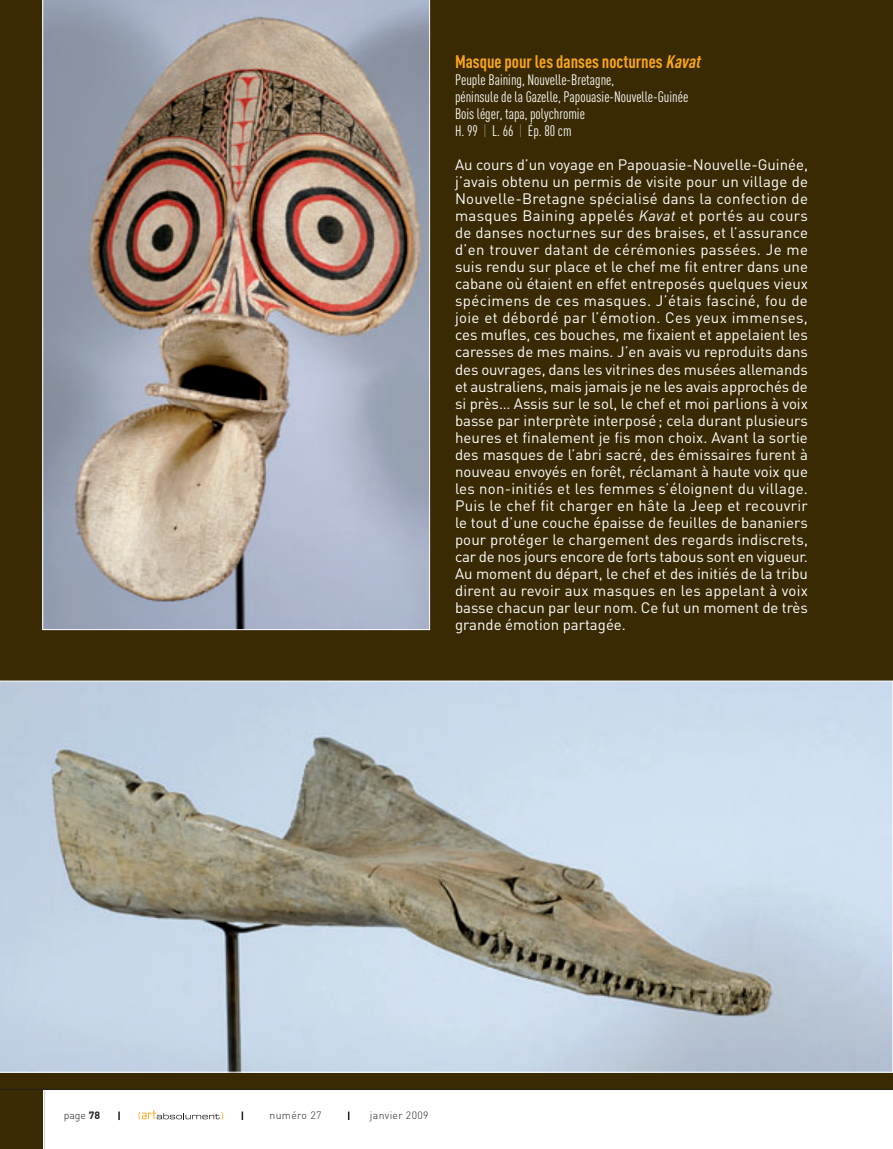
<style>
.page{position:relative;width:893px;height:1149px;background:#fff}
.page>*{position:absolute;margin:0;border:0;box-sizing:border-box;transform-origin:0 0}
.t1{font:700 18px "DIN Cond";color:#f9a51b}
.t2{font:15px/17px "DIN";color:#fff;text-align:justify}
.t3{font:15px/17px "DIN Cond";color:#fff}
.t4{font:300 10.5px "DIN";letter-spacing:.03em;color:#231f20}
.s1{font-style:italic}
.s2{color:#887a60}
.s3{font-weight:700}
</style>
<div class="page">
<div style="left:0;top:1089px;width:43px;height:59px;background:#392a03"></div>
<div style="left:0;top:0;width:893px;height:1089px;background:#392a03"></div>
<svg style="left:0;top:680px;width:893px;height:391px;background:#b8c2c9"></svg>
<hr style="left:44px;top:1089px;width:1px;height:59px;background:#d1d2d4">
<hr style="left:0;top:1088px;width:893px;height:1px;background:#231f20">
<svg style="left:118px;top:1111px;width:2px;height:8px"></svg>
<svg style="left:139px;top:1109px;width:84px;height:10px"></svg>
<img style="left:43px;top:0;width:387px;height:629px">
<p class="t1" style="left:455px;top:51px;width:249px">Masque pour les danses nocturnes <span class="s1">Kavat</span></p>
<p class="t3" style="left:455px;top:73px;width:235px">Peuple Baining, Nouvelle-Bretagne,<br>péninsule de la Gazelle, Papouasie-Nouvelle-Guinée Bois léger, tapa, polychromie<br>H. 99 <span class="s2">|</span> L. 66 <span class="s2">|</span> Ép. 80 cm</p>
<p class="t2" style="left:455px;top:158px;width:355px">Au cours d’un voyage en Papouasie-Nouvelle-Guinée, j’avais obtenu un permis de visite pour un village de Nouvelle-Bretagne spécialisé dans la confection de masques Baining appelés <span class="s1">Kavat</span> et portés au cours de danses nocturnes sur des braises, et l’assurance d’en trouver datant de cérémonies passées. Je me suis rendu sur place et le chef me fit entrer dans une cabane où étaient en effet entreposés quelques vieux spécimens de ces masques. J’étais fasciné, fou de joie et débordé par l’émotion. Ces yeux immenses, ces mufles, ces bouches, me fixaient et appelaient les caresses de mes mains. J’en avais vu reproduits dans des ouvrages, dans les vitrines des musées allemands et australiens, mais jamais je ne les avais approchés de si près… Assis sur le sol, le chef et moi parlions à voix basse par interprète interposé ; cela durant plusieurs heures et finalement je fis mon choix. Avant la sortie des masques de l’abri sacré, des émissaires furent à nouveau envoyés en forêt, réclamant à haute voix que les non-initiés et les femmes s’éloignent du village.<br>Puis le chef fit charger en hâte la Jeep et recouvrir le tout d’une couche épaisse de feuilles de bananiers pour protéger le chargement des regards indiscrets, car de nos jours encore de forts tabous sont en vigueur.<br>Au moment du départ, le chef et des initiés de la tribu dirent au revoir aux masques en les appelant à voix basse chacun par leur nom. Ce fut un moment de très grande émotion partagée.</p>
<p class="t4" style="left:64px;top:1111px;width:38px">page <span class="s3">78</span></p>
<p class="t4" style="left:270px;top:1111px;width:53px">numéro 27</p>
<p class="t4" style="left:370px;top:1111px;width:60px">janvier 2009</p>
</div>
